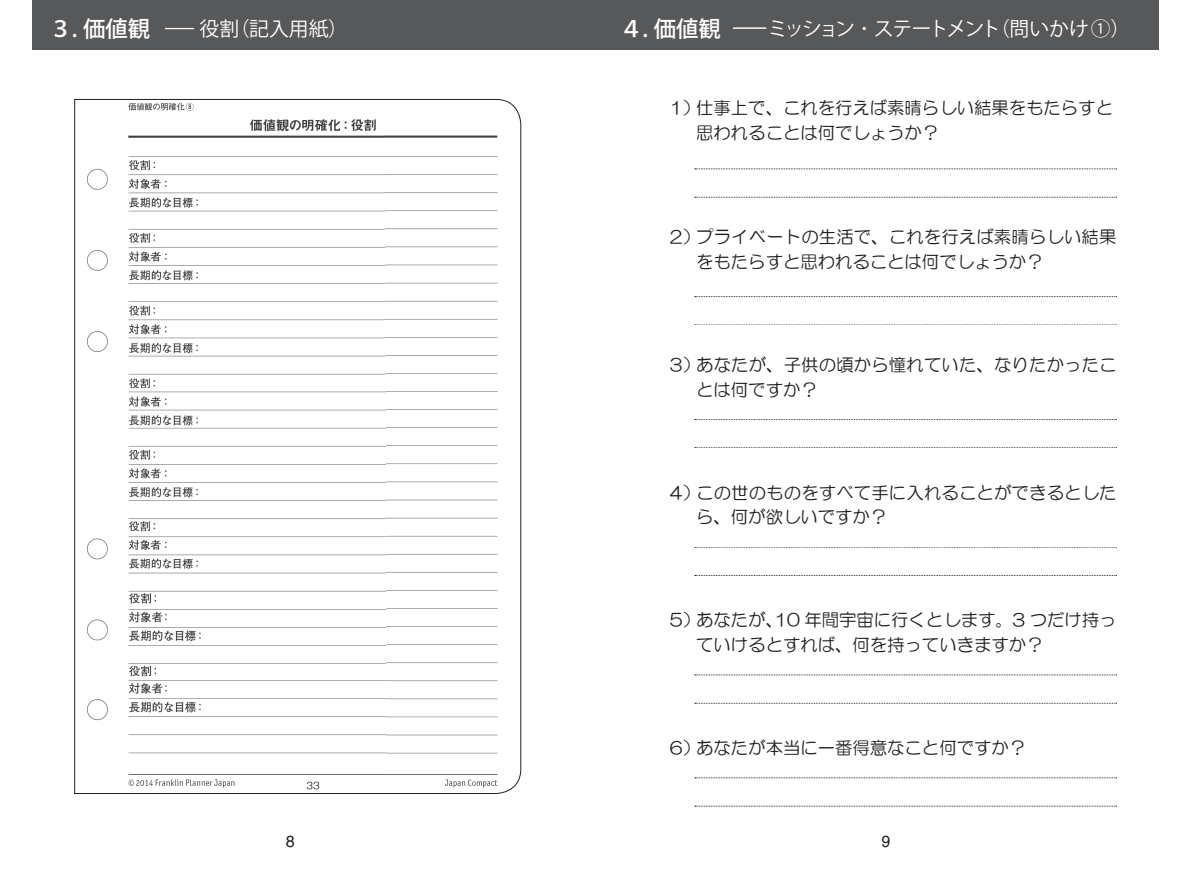
<style>
.page{position:relative;width:1191px;height:893px;background:#fff}
.page>*{position:absolute;margin:0;border:0;box-sizing:border-box;transform-origin:0 0}
.t1{font:19.78px "Koz Go Pro";letter-spacing:-.09em;color:#fff;scale:2 1}
.t2{font:19.78px "Koz Go Pro";letter-spacing:-.05em;color:#fff;scale:2 1}
.t3{font:17.32px/24.8px "HG Maru Gothic MPRO";color:#231f20}
.t4{font:16.1px "Helvetica";color:#231f20}
.s1{font-weight:500;font-size:22.4px}
</style>
<div class="page">
<div style="left:32px;top:0;width:563px;height:50px;background:#57585a"></div>
<div style="left:595px;top:0;width:563px;height:50px;background:#57585a"></div>
<svg style="left:694px;top:197px;width:423px;height:1px"></svg>
<svg style="left:694px;top:169px;width:423px;height:1px"></svg>
<svg style="left:694px;top:297px;width:423px;height:1px"></svg>
<svg style="left:694px;top:447px;width:423px;height:1px"></svg>
<svg style="left:694px;top:419px;width:423px;height:1px"></svg>
<svg style="left:694px;top:575px;width:423px;height:1px"></svg>
<svg style="left:694px;top:547px;width:423px;height:1px"></svg>
<svg style="left:694px;top:703px;width:423px;height:1px"></svg>
<svg style="left:694px;top:675px;width:423px;height:1px"></svg>
<svg style="left:694px;top:806px;width:423px;height:1px"></svg>
<svg style="left:694px;top:778px;width:423px;height:1px"></svg>
<svg style="left:74px;top:99px;width:447px;height:695px"></svg>
<p class="t2" style="left:50px;top:16px;width:151px"><span class="s1">３. 価値観</span>－役割（記入用紙）</p>
<p class="t1" style="left:620px;top:16px;width:262px"><span class="s1">４. 価値観</span>ーミッション･ステートメント（問いかけ①）　</p>
<p class="t3" style="left:696px;top:95px;width:418px;text-indent:-26px">1）仕事上で、これを行えば素晴らしい結果をもたらすと思われることは何でしょうか？</p>
<p class="t3" style="left:696px;top:224px;width:422px;text-indent:-26px">2）プライベートの生活で、これを行えば素晴らしい結果をもたらすと思われることは何でしょうか？</p>
<p class="t3" style="left:696px;top:352px;width:422px;text-indent:-26px">3）あなたが、子供の頃から憧れていた、なりたかったことは何ですか？</p>
<p class="t3" style="left:696px;top:480px;width:422px;text-indent:-26px">4）この世のものをすべて手に入れることができるとしたら、何が欲しいですか？</p>
<p class="t3" style="left:696px;top:608px;width:422px;text-indent:-26px">5）あなたが、10 年間宇宙に行くとします。3 つだけ持っていけるとすれば、何を持っていきますか？</p>
<p class="t3" style="left:670px;top:735px;width:358px">6）あなたが本当に一番得意なこと何ですか？</p>
<p class="t4" style="left:286px;top:832px;width:10px">8</p>
<p class="t4" style="left:881px;top:832px;width:10px">9</p>
</div>
